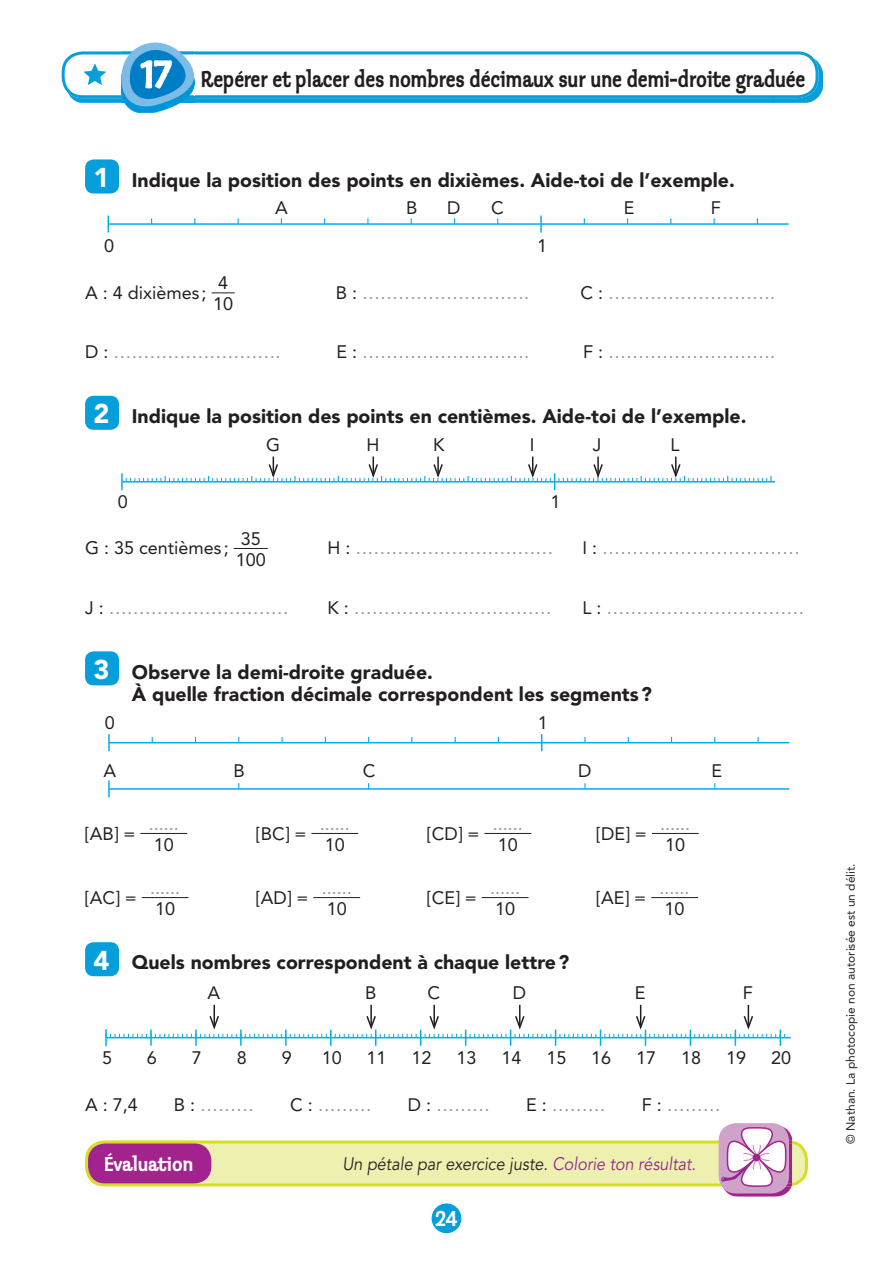
<style>
.page{position:relative;width:893px;height:1263px;background:#fff}
.page>*{position:absolute;margin:0;border:0;box-sizing:border-box;transform-origin:0 0}
.t1{font:24px "Klepto ITC";color:#231f20;scale:.9 1}
.t2{font:22.5px "Klepto ITC";color:#fff}
.t3{font:21px "Klepto ITC";color:#fff}
.t4{font:900 19.5px/22.5px "Avenir";color:#231f20}
.t5{font:18px/20.7px "Avenir";color:#939598}
.t6{font:18px/20.7px "Avenir";color:#231f20}
.t7{font:italic 18px "Avenir";color:#231f20;scale:.9 1}
.t8{font:12px "Avenir";color:#231f20}
.s1{font-size:40.5px;color:#fff}
.s2{font-size:27px;color:#fff}
.s3{color:#231f20}
.s4{color:#90268f}
</style>
<div class="page">
<div style="left:432px;top:1203px;width:29px;height:30px;background:#069edb;border-radius:50%"></div>
<img style="left:723px;top:1188px;width:68px;height:8px">
<div style="left:719px;top:1123px;width:70px;height:70px;background:#cfa2ca;border-radius:18px"></div>
<svg style="left:85px;top:1125px;width:723px;height:63px"></svg>
<div style="left:85px;top:159px;width:34px;height:34px;background:#069edb;border-radius:9px"></div>
<hr style="left:108px;top:223px;width:681px;height:2px;background:#00aeef">
<svg style="left:108px;top:216px;width:1px;height:17px"></svg>
<svg style="left:540px;top:216px;width:2px;height:17px"></svg>
<svg style="left:212px;top:292px;width:23px;height:1px"></svg>
<div style="left:85px;top:396px;width:34px;height:34px;background:#069edb;border-radius:9px"></div>
<hr style="left:122px;top:481px;width:653px;height:1px;background:#00aeef">
<svg style="left:121px;top:456px;width:651px;height:34px"></svg>
<hr style="left:234px;top:548px;width:34px;height:1px;background:#231f20">
<div style="left:85px;top:651px;width:34px;height:34px;background:#069edb;border-radius:9px"></div>
<hr style="left:109px;top:742px;width:680px;height:1px;background:#00aeef">
<svg style="left:108px;top:734px;width:2px;height:17px"></svg>
<svg style="left:541px;top:734px;width:1px;height:17px"></svg>
<hr style="left:109px;top:788px;width:680px;height:2px;background:#00aeef">
<svg style="left:108px;top:780px;width:2px;height:17px"></svg>
<hr style="left:140px;top:833px;width:47px;height:1px;background:#231f20">
<hr style="left:311px;top:833px;width:47px;height:1px;background:#231f20">
<hr style="left:484px;top:833px;width:47px;height:1px;background:#231f20">
<hr style="left:652px;top:833px;width:47px;height:1px;background:#231f20">
<hr style="left:142px;top:897px;width:46px;height:1px;background:#231f20">
<hr style="left:313px;top:897px;width:47px;height:1px;background:#231f20">
<hr style="left:482px;top:897px;width:46px;height:1px;background:#231f20">
<hr style="left:651px;top:897px;width:47px;height:1px;background:#231f20">
<div style="left:85px;top:942px;width:34px;height:34px;background:#069edb;border-radius:9px"></div>
<hr style="left:106px;top:1037px;width:685px;height:1px;background:#00aeef">
<svg style="left:105px;top:1005px;width:680px;height:41px"></svg>
<svg style="left:62px;top:42px;width:757px;height:71px"></svg>
<p class="t1" style="left:142px;top:67px;width:739px"><span class="s1">17</span> Repérer et placer des nombres décimaux sur une demi-droite graduée</p>
<p class="t4" style="left:94px;top:170px;width:643px"><span class="s2">1</span> Indique la position des points en dixièmes. Aide-toi de l’exemple.</p>
<p class="t6" style="left:275px;top:199px;width:14px">A</p>
<p class="t6" style="left:406px;top:199px;width:13px">B</p>
<p class="t6" style="left:447px;top:199px;width:15px">D</p>
<p class="t6" style="left:491px;top:199px;width:14px">C</p>
<p class="t6" style="left:624px;top:199px;width:12px">E</p>
<p class="t6" style="left:711px;top:199px;width:12px">F</p>
<p class="t6" style="left:104px;top:237px;width:12px">0</p>
<p class="t6" style="left:537px;top:237px;width:12px">1</p>
<p class="t6" style="left:85px;top:284px;width:123px">A : 4 dixièmes ;</p>
<p class="t6" style="left:213px;top:274px;width:22px">4<br>10</p>
<p class="t5" style="left:336px;top:284px;width:195px"><span class="s3">B :</span> ……………………….</p>
<p class="t5" style="left:580px;top:284px;width:196px"><span class="s3">C :</span> ……………………….</p>
<p class="t5" style="left:85px;top:343px;width:197px"><span class="s3">D :</span> ……………………….</p>
<p class="t5" style="left:336px;top:343px;width:194px"><span class="s3">E :</span> ……………………….</p>
<p class="t5" style="left:583px;top:343px;width:194px"><span class="s3">F :</span> ……………………….</p>
<p class="t4" style="left:94px;top:407px;width:654px"><span class="s2">2</span> Indique la position des points en centièmes. Aide-toi de l’exemple.</p>
<p class="t6" style="left:266px;top:435px;width:16px">G</p>
<p class="t6" style="left:366px;top:435px;width:14px">H</p>
<p class="t6" style="left:433px;top:435px;width:13px">K</p>
<p class="t6" style="left:530px;top:435px;width:6px">I</p>
<p class="t6" style="left:593px;top:435px;width:10px">J</p>
<p class="t6" style="left:671px;top:435px;width:10px">L</p>
<p class="t6" style="left:118px;top:492px;width:12px">0</p>
<p class="t6" style="left:551px;top:492px;width:12px">1</p>
<p class="t6" style="left:85px;top:539px;width:145px">G : 35 centièmes ;</p>
<p class="t6" style="left:236px;top:530px;width:32px">35<br>100</p>
<p class="t5" style="left:327px;top:539px;width:228px"><span class="s3">H :</span> ……………………………</p>
<p class="t5" style="left:583px;top:539px;width:219px"><span class="s3">I :</span> ……………………………</p>
<p class="t5" style="left:85px;top:598px;width:205px"><span class="s3">J :</span> …………………………</p>
<p class="t5" style="left:327px;top:598px;width:226px"><span class="s3">K :</span> ……………………………</p>
<p class="t5" style="left:583px;top:598px;width:224px"><span class="s3">L :</span> ……………………………</p>
<p class="t4" style="left:132px;top:662px;width:522px;text-indent:-38px"><span class="s2">3</span> Observe la demi-droite graduée.<br>À quelle fraction décimale correspondent les segments ?</p>
<p class="t6" style="left:105px;top:713px;width:12px">0</p>
<p class="t6" style="left:538px;top:713px;width:12px">1</p>
<p class="t6" style="left:104px;top:762px;width:14px">A</p>
<p class="t6" style="left:234px;top:762px;width:13px">B</p>
<p class="t6" style="left:363px;top:762px;width:14px">C</p>
<p class="t6" style="left:578px;top:762px;width:15px">D</p>
<p class="t6" style="left:711px;top:762px;width:12px">E</p>
<p class="t6" style="left:85px;top:825px;width:52px">[AB] =</p>
<p class="t5" style="left:149px;top:815px;width:32px">......<br><span class="s3">10</span></p>
<p class="t6" style="left:256px;top:825px;width:52px">[BC] =</p>
<p class="t5" style="left:320px;top:815px;width:32px">......<br><span class="s3">10</span></p>
<p class="t6" style="left:427px;top:825px;width:54px">[CD] =</p>
<p class="t5" style="left:493px;top:815px;width:32px">......<br><span class="s3">10</span></p>
<p class="t6" style="left:597px;top:825px;width:52px">[DE] =</p>
<p class="t5" style="left:660px;top:815px;width:32px">......<br><span class="s3">10</span></p>
<p class="t6" style="left:85px;top:889px;width:53px">[AC] =</p>
<p class="t5" style="left:150px;top:879px;width:32px">......<br><span class="s3">10</span></p>
<p class="t6" style="left:256px;top:889px;width:54px">[AD] =</p>
<p class="t5" style="left:322px;top:879px;width:32px">......<br><span class="s3">10</span></p>
<p class="t6" style="left:427px;top:889px;width:51px">[CE] =</p>
<p class="t5" style="left:490px;top:879px;width:32px">......<br><span class="s3">10</span></p>
<p class="t6" style="left:597px;top:889px;width:51px">[AE] =</p>
<p class="t5" style="left:660px;top:879px;width:32px">......<br><span class="s3">10</span></p>
<p class="t4" style="left:94px;top:953px;width:477px"><span class="s2">4</span> Quels nombres correspondent à chaque lettre ?</p>
<p class="t6" style="left:207px;top:984px;width:14px">A</p>
<p class="t6" style="left:365px;top:984px;width:13px">B</p>
<p class="t6" style="left:427px;top:984px;width:14px">C</p>
<p class="t6" style="left:513px;top:984px;width:15px">D</p>
<p class="t6" style="left:635px;top:984px;width:12px">E</p>
<p class="t6" style="left:743px;top:984px;width:12px">F</p>
<p class="t6" style="left:102px;top:1049px;width:12px">5</p>
<p class="t6" style="left:147px;top:1049px;width:12px">6</p>
<p class="t6" style="left:192px;top:1049px;width:12px">7</p>
<p class="t6" style="left:237px;top:1049px;width:12px">8</p>
<p class="t6" style="left:282px;top:1049px;width:12px">9</p>
<p class="t6" style="left:322px;top:1049px;width:22px">10</p>
<p class="t6" style="left:367px;top:1049px;width:22px">11</p>
<p class="t6" style="left:412px;top:1049px;width:22px">12</p>
<p class="t6" style="left:456px;top:1049px;width:22px">13</p>
<p class="t6" style="left:501px;top:1049px;width:22px">14</p>
<p class="t6" style="left:546px;top:1049px;width:22px">15</p>
<p class="t6" style="left:591px;top:1049px;width:22px">16</p>
<p class="t6" style="left:636px;top:1049px;width:22px">17</p>
<p class="t6" style="left:681px;top:1049px;width:22px">18</p>
<p class="t6" style="left:726px;top:1049px;width:22px">19</p>
<p class="t6" style="left:771px;top:1049px;width:22px">20</p>
<p class="t6" style="left:85px;top:1095px;width:54px">A : 7,4</p>
<p class="t5" style="left:174px;top:1095px;width:82px"><span class="s3">B :</span> ………</p>
<p class="t5" style="left:290px;top:1095px;width:83px"><span class="s3">C :</span> ………</p>
<p class="t5" style="left:408px;top:1095px;width:84px"><span class="s3">D :</span> ………</p>
<p class="t5" style="left:526px;top:1095px;width:81px"><span class="s3">E :</span> ………</p>
<p class="t5" style="left:642px;top:1095px;width:81px"><span class="s3">F :</span> ………</p>
<p class="t3" style="left:104px;top:1153px;width:90px">Évaluation</p>
<p class="t7" style="left:342px;top:1157px;width:394px">Un pétale par exercice juste. <span class="s4">Colorie ton résultat.</span></p>
<p class="t2" style="left:435px;top:1207px;width:24px">24</p>
<p class="t8" style="left:846px;top:1144px;width:282px;rotate:-90deg">© Nathan. La photocopie non autorisée est un délit.</p>
</div>
